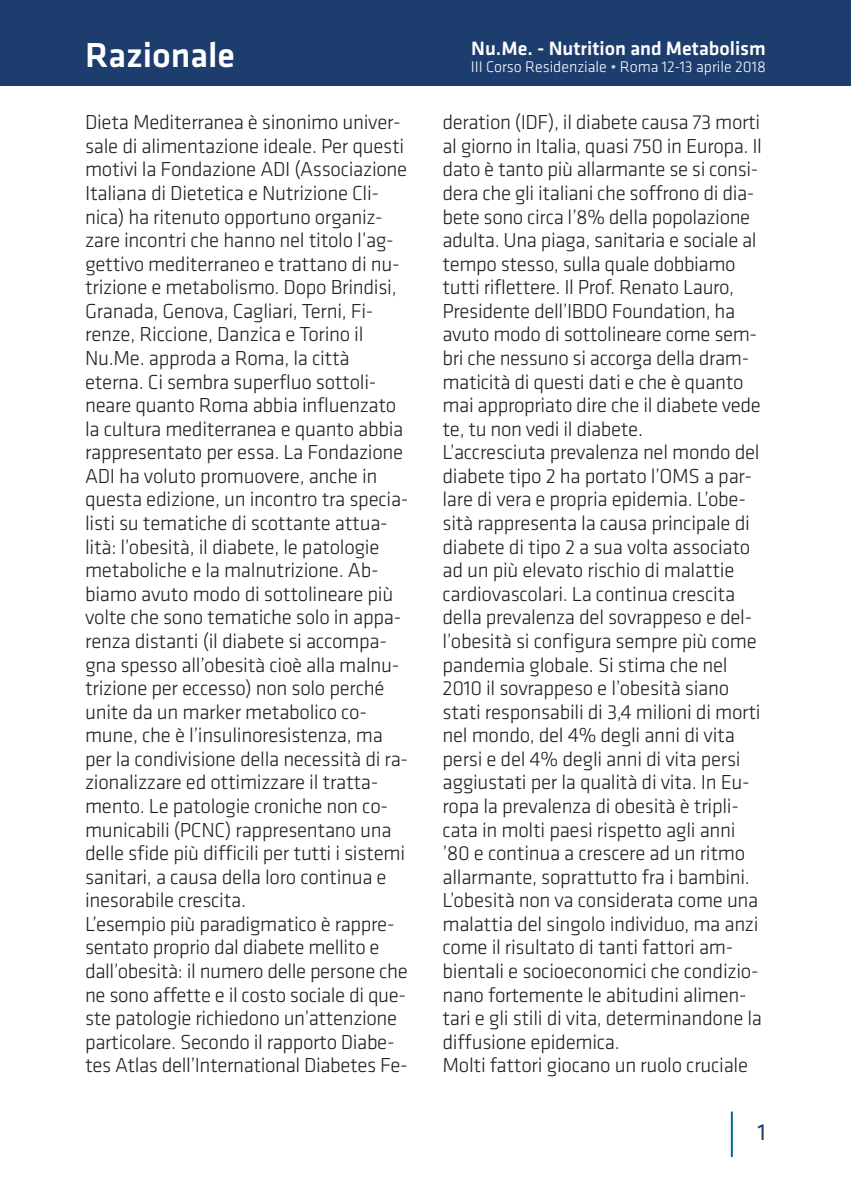
<style>
.page{position:relative;width:851px;height:1191px;background:#fff}
.page>*{position:absolute;margin:0;border:0;box-sizing:border-box;transform-origin:0 0}
.t1{font:500 36px "Klavika";color:#fff}
.t2{font:24px "Klavika";color:#1d3d6f}
.t3{font:300 21px/23.6px "Klavika";letter-spacing:-.015em;color:#231f20}
.t4{font:500 20px "Klavika";color:#fff}
.t5{font:300 16px "Klavika";letter-spacing:-.005em;color:#fff}
.s1{color:#c8d2e4}
</style>
<div class="page">
<hr style="left:730px;top:1111px;width:2px;height:46px;background:#0066a0">
<div style="left:0;top:0;width:850px;height:85px;background:#1d3d6f"></div>
<h1 class="t1" style="left:85px;top:41px;width:151px">Razionale</h1>
<p class="t4" style="left:471px;top:40px;width:296px">Nu.Me. - Nutrition and Metabolism</p>
<p class="t5" style="left:471px;top:60px;width:296px">III Corso Residenziale <span class="s1">•</span> Roma 12-13 aprile 2018</p>
<p class="t3" style="left:85px;top:112px;width:325px">Dieta Mediterranea è sinonimo univer&shy;sale di alimentazione ideale. Per questi motivi la Fondazione ADI (Associazione Italiana di Dietetica e Nutrizione Cli&shy;nica) ha ritenuto opportuno organiz&shy;zare incontri che hanno nel titolo l’ag&shy;gettivo mediterraneo e trattano di nu&shy;trizione e metabolismo. Dopo Brindisi, Granada, Genova, Cagliari, Terni, Fi&shy;renze, Riccione, Danzica e Torino il Nu.Me. approda a Roma, la città eterna. Ci sembra superfluo sottoli&shy;neare quanto Roma abbia influenzato la cultura mediterranea e quanto abbia rappresentato per essa. La Fondazione ADI ha voluto promuovere, anche in questa edizione, un incontro tra specia&shy;listi su tematiche di scottante attua&shy;lità: l’obesità, il diabete, le patologie metaboliche e la malnutrizione. Ab&shy;biamo avuto modo di sottolineare più volte che sono tematiche solo in appa&shy;renza distanti (il diabete si accompa&shy;gna spesso all’obesità cioè alla malnu&shy;trizione per eccesso) non solo perché unite da un marker metabolico co&shy;mune, che è l’insulinoresistenza, ma per la condivisione della necessità di ra&shy;zionalizzare ed ottimizzare il tratta&shy;mento. Le patologie croniche non co&shy;municabili (PCNC) rappresentano una delle sfide più difficili per tutti i sistemi sanitari, a causa della loro continua e inesorabile crescita.<br>L’esempio più paradigmatico è rappre&shy;sentato proprio dal diabete mellito e dall’obesità: il numero delle persone che ne sono affette e il costo sociale di que&shy;ste patologie richiedono un’attenzione particolare. Secondo il rapporto Diabe&shy;tes Atlas dell’International Diabetes Fe-</p>
<p class="t3" style="left:442px;top:113px;width:321px">deration (IDF), il diabete causa 73 morti al giorno in Italia, quasi 750 in Europa. Il dato è tanto più allarmante se si consi&shy;dera che gli italiani che soffrono di dia&shy;bete sono circa l’8% della popolazione adulta. Una piaga, sanitaria e sociale al tempo stesso, sulla quale dobbiamo tutti riflettere. Il Prof. Renato Lauro, Presidente dell’IBDO Foundation, ha avuto modo di sottolineare come sem&shy;bri che nessuno si accorga della dram&shy;maticità di questi dati e che è quanto mai appropriato dire che il diabete vede te, tu non vedi il diabete.<br>L’accresciuta prevalenza nel mondo del diabete tipo 2 ha portato l’OMS a par&shy;lare di vera e propria epidemia. L’obe&shy;sità rappresenta la causa principale di diabete di tipo 2 a sua volta associato ad un più elevato rischio di malattie cardiovascolari. La continua crescita della prevalenza del sovrappeso e del&shy;l’obesità si configura sempre più come pandemia globale. Si stima che nel 2010 il sovrappeso e l’obesità siano stati responsabili di 3,4 milioni di morti nel mondo, del 4% degli anni di vita persi e del 4% degli anni di vita persi aggiustati per la qualità di vita. In Eu&shy;ropa la prevalenza di obesità è tripli&shy;cata in molti paesi rispetto agli anni ’80 e continua a crescere ad un ritmo allarmante, soprattutto fra i bambini.<br>L’obesità non va considerata come una malattia del singolo individuo, ma anzi come il risultato di tanti fattori am&shy;bientali e socioeconomici che condizio&shy;nano fortemente le abitudini alimen&shy;tari e gli stili di vita, determinandone la diffusione epidemica.<br>Molti fattori giocano un ruolo cruciale</p>
<p class="t2" style="left:757px;top:1123px;width:10px">1</p>
</div>
